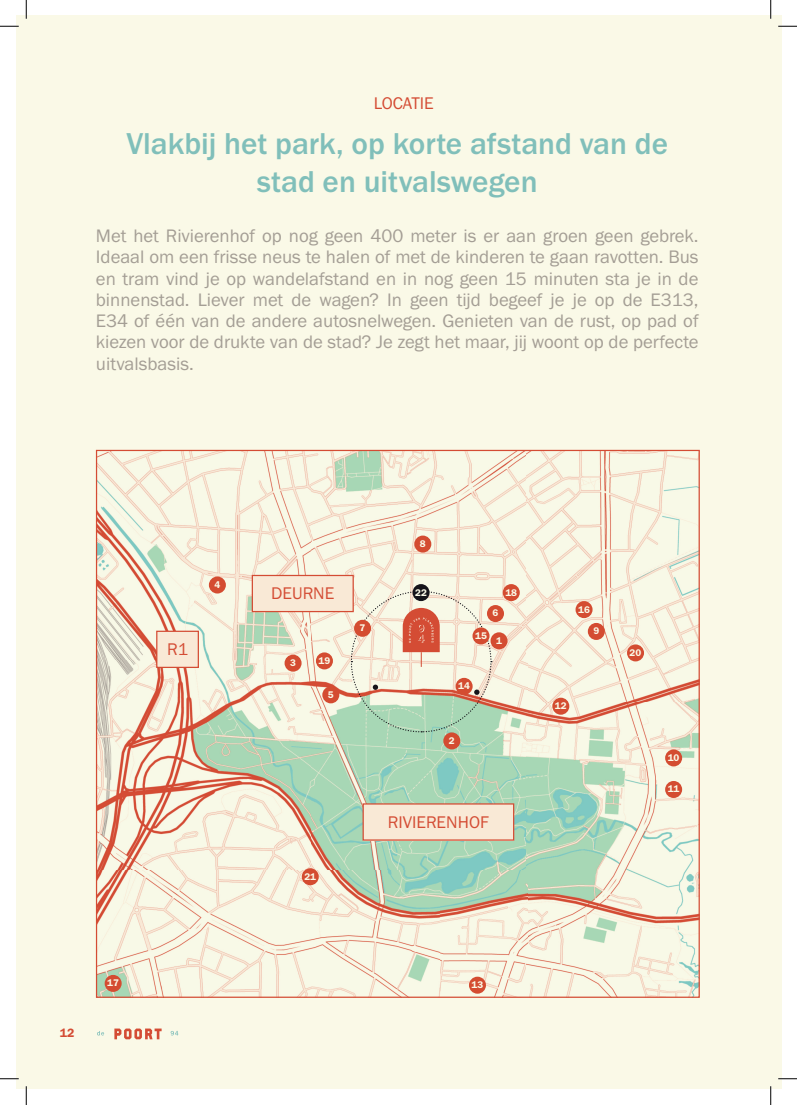
<style>
.page{position:relative;width:797px;height:1105px;background:#fff}
.page>*{position:absolute;margin:0;border:0;box-sizing:border-box;transform-origin:0 0}
.t1{font:500 31.25px/37.5px "Franklin Gothic URW";color:#80bfba;text-align:center}
.t2{font:18.75px/21.2px "Franklin Gothic URW Boo";color:#a49e95;text-align:justify}
.t3{font:17.5px "Franklin Gothic URW Boo";color:#d44c34}
.t4{font:12.5px "Franklin Gothic URW Dem";color:#d44c34}
.t5{font:10px "Franklin Gothic URW Dem";color:#faf9e7}
</style>
<div class="page">
<div style="left:16px;top:16px;width:765px;height:1073px;background:#faf9e7"></div>
<img style="left:98px;top:452px;width:599px;height:544px">
<div style="left:363px;top:804px;width:150px;height:36px;background:#f9e9d6"></div>
<div style="left:362px;top:803px;width:152px;height:38px;border:1px solid #d44c34"></div>
<div style="left:252px;top:575px;width:101px;height:36px;background:#f9e9d6"></div>
<div style="left:252px;top:575px;width:102px;height:37px;border:1px solid #d44c34"></div>
<div style="left:157px;top:631px;width:41px;height:36px;background:#f9e9d6"></div>
<div style="left:156px;top:631px;width:43px;height:37px;border:1px solid #d44c34"></div>
<svg style="left:171px;top:1031px;width:7px;height:4px"></svg>
<svg style="left:114px;top:1028px;width:48px;height:11px"></svg>
<svg style="left:97px;top:1031px;width:7px;height:4px"></svg>
<div style="left:490px;top:632px;width:17px;height:17px;background:#d44c31;border-radius:50%"></div>
<div style="left:443px;top:732px;width:17px;height:17px;background:#d44c31;border-radius:50%"></div>
<div style="left:284px;top:655px;width:17px;height:17px;background:#d44c31;border-radius:50%"></div>
<div style="left:209px;top:576px;width:17px;height:17px;background:#d44c31;border-radius:50%"></div>
<div style="left:322px;top:686px;width:17px;height:17px;background:#d44c31;border-radius:50%"></div>
<div style="left:487px;top:605px;width:17px;height:17px;background:#d44c31;border-radius:50%"></div>
<div style="left:414px;top:536px;width:17px;height:17px;background:#d44c31;border-radius:50%"></div>
<div style="left:588px;top:623px;width:17px;height:17px;background:#d44c31;border-radius:50%"></div>
<div style="left:665px;top:749px;width:17px;height:17px;background:#d44c31;border-radius:50%"></div>
<div style="left:665px;top:781px;width:17px;height:17px;background:#d44c31;border-radius:50%"></div>
<div style="left:552px;top:698px;width:17px;height:17px;background:#d44c31;border-radius:50%"></div>
<div style="left:469px;top:977px;width:17px;height:17px;background:#d44c31;border-radius:50%"></div>
<div style="left:575px;top:601px;width:17px;height:17px;background:#d44c31;border-radius:50%"></div>
<div style="left:105px;top:975px;width:17px;height:17px;background:#d44c31;border-radius:50%"></div>
<div style="left:503px;top:584px;width:17px;height:17px;background:#d44c31;border-radius:50%"></div>
<div style="left:316px;top:652px;width:17px;height:17px;background:#d44c31;border-radius:50%"></div>
<div style="left:627px;top:644px;width:17px;height:17px;background:#d44c31;border-radius:50%"></div>
<div style="left:302px;top:868px;width:17px;height:17px;background:#d44c31;border-radius:50%"></div>
<svg style="left:350px;top:590px;width:142px;height:143px"></svg>
<div style="left:412px;top:584px;width:17px;height:17px;background:#15141a;border-radius:50%"></div>
<div style="left:354px;top:620px;width:17px;height:17px;background:#d44c31;border-radius:50%"></div>
<div style="left:472px;top:627px;width:17px;height:17px;background:#d44c31;border-radius:50%"></div>
<svg style="left:0;top:25px;width:19px;height:2px"></svg>
<svg style="left:778px;top:25px;width:19px;height:2px"></svg>
<svg style="left:0;top:1078px;width:19px;height:1px"></svg>
<svg style="left:778px;top:1078px;width:19px;height:1px"></svg>
<svg style="left:25px;top:0;width:2px;height:19px"></svg>
<svg style="left:25px;top:1086px;width:2px;height:19px"></svg>
<svg style="left:770px;top:0;width:1px;height:19px"></svg>
<svg style="left:770px;top:1086px;width:1px;height:19px"></svg>
<p class="t3" style="left:374px;top:92px;width:62px">LOCATIE</p>
<h1 class="t1" style="left:126px;top:124px;width:543px">Vlakbij het park, op korte afstand van de stad en uitvalswegen</h1>
<p class="t2" style="left:96px;top:225px;width:604px">Met het Rivierenhof op nog geen 400 meter is er aan groen geen gebrek.<br>Ideaal om een frisse neus te halen of met de kinderen te gaan ravotten. Bus en tram vind je op wandelafstand en in nog geen 15 minuten sta je in de binnenstad. Liever met de wagen? In geen tijd begeef je je op de E313, E34 of één van de andere autosnelwegen. Genieten van de rust, op pad of kiezen voor de drukte van de stad? Je zegt het maar, jij woont op de perfecte uitvalsbasis.</p>
<p class="t3" style="left:167px;top:638px;width:23px">R1</p>
<p class="t5" style="left:214px;top:578px;width:7px">4</p>
<p class="t4" style="left:60px;top:1025px;width:16px">12</p>
<p class="t5" style="left:107px;top:977px;width:13px">17</p>
<p class="t3" style="left:271px;top:583px;width:65px">DEURNE</p>
<p class="t5" style="left:290px;top:657px;width:7px">3</p>
<p class="t5" style="left:318px;top:654px;width:13px">19</p>
<p class="t5" style="left:328px;top:688px;width:7px">5</p>
<p class="t5" style="left:359px;top:622px;width:7px">7</p>
<p class="t5" style="left:420px;top:537px;width:7px">8</p>
<p class="t5" style="left:415px;top:586px;width:13px">22</p>
<p class="t5" style="left:505px;top:586px;width:13px">18</p>
<p class="t5" style="left:492px;top:607px;width:7px">6</p>
<p class="t5" style="left:475px;top:629px;width:13px">15</p>
<p class="t5" style="left:496px;top:634px;width:7px">1</p>
<p class="t5" style="left:458px;top:680px;width:13px">14</p>
<p class="t5" style="left:449px;top:734px;width:7px">2</p>
<p class="t5" style="left:304px;top:870px;width:13px">21</p>
<p class="t3" style="left:388px;top:811px;width:102px">RIVIERENHOF</p>
<p class="t5" style="left:578px;top:603px;width:13px">16</p>
<p class="t5" style="left:593px;top:625px;width:7px">9</p>
<p class="t5" style="left:555px;top:700px;width:13px">12</p>
<p class="t5" style="left:629px;top:646px;width:13px">20</p>
<p class="t5" style="left:667px;top:751px;width:13px">10</p>
<p class="t5" style="left:667px;top:783px;width:13px">11</p>
<p class="t5" style="left:471px;top:979px;width:13px">13</p>
</div>
